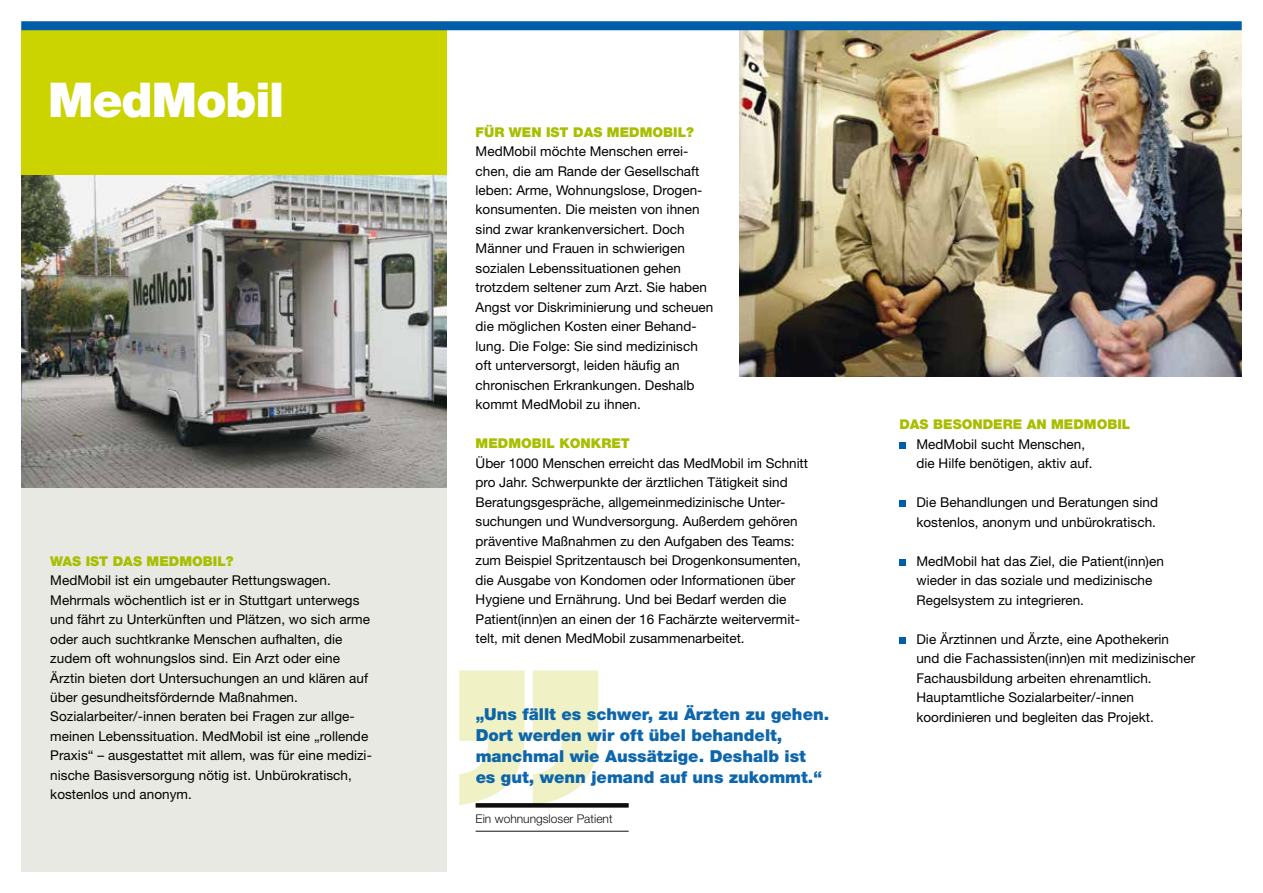
<style>
.page{position:relative;width:1263px;height:893px;background:#fff}
.page>*{position:absolute;margin:0;border:0;box-sizing:border-box;transform-origin:0 0}
.t1{font:900 48px "Helvetica Neue";color:#fff}
.t2{font:900 39px "Helvetica Neue";color:#fff}
.t3{font:900 16.5px/21px "Helvetica Neue";color:#005ea8}
.t4{font:13.5px/19.5px "Helvetica Neue";letter-spacing:.005em;color:#000}
.t5{font:900 13.5px "Helvetica Neue";color:#a8be00}
.t6{font:300 12px "Helvetica Neue";color:#000}
</style>
<div class="page">
<img style="left:740px;top:30px;width:502px;height:347px">
<div style="left:21px;top:24px;width:425px;height:848px;background:#e9e9e3"></div>
<div style="left:899px;top:442px;width:7px;height:6px;background:#005ea8"></div>
<div style="left:899px;top:501px;width:7px;height:6px;background:#005ea8"></div>
<div style="left:899px;top:559px;width:7px;height:7px;background:#005ea8"></div>
<div style="left:899px;top:637px;width:7px;height:7px;background:#005ea8"></div>
<svg style="left:533px;top:670px;width:65px;height:133px"></svg>
<svg style="left:459px;top:670px;width:66px;height:135px"></svg>
<div style="left:476px;top:803px;width:153px;height:5px;background:#0d0d0d"></div>
<hr style="left:476px;top:831px;width:153px;height:1px;background:#000">
<div style="left:21px;top:30px;width:425px;height:169px;background:#cbd300"></div>
<img style="left:21px;top:176px;width:425px;height:312px">
<div style="left:21px;top:21px;width:1221px;height:9px;background:#005ea8"></div>
<h1 class="t1" style="left:48px;top:71px;width:237px">MedMobil</h1>
<h2 class="t2" style="left:38px;top:83px;width:231px">open.med:</h2>
<p class="t5" style="left:50px;top:553px;width:185px">Was ist das MedMobil?</p>
<p class="t4" style="left:50px;top:570px;width:323px">MedMobil ist ein umgebauter Rettungswagen.<br>Mehrmals wöchentlich ist er in Stuttgart unterwegs und fährt zu Unterkünften und Plätzen, wo sich arme oder auch suchtkranke Menschen aufhalten, die zudem oft wohnungslos sind. Ein Arzt oder eine Ärztin bieten dort Untersuchungen an und klären auf über gesundheitsfördernde Maßnahmen.<br>Sozialarbeiter/-innen beraten bei Fragen zur allge&shy;meinen Lebenssituation. MedMobil ist eine „rollende Praxis“ – ausgestattet mit allem, was für eine medizi&shy;nische Basisversorgung nötig ist. Unbürokratisch, kostenlos und anonym.</p>
<p class="t5" style="left:476px;top:124px;width:220px">Für wen ist das MedMobil?</p>
<p class="t4" style="left:476px;top:141px;width:239px">MedMobil möchte Menschen errei&shy;chen, die am Rande der Gesellschaft leben: Arme, Wohnungslose, Drogen&shy;konsumenten. Die meisten von ihnen sind zwar krankenversichert. Doch Männer und Frauen in schwierigen sozialen Lebenssituationen gehen trotzdem seltener zum Arzt. Sie haben Angst vor Diskriminierung und scheuen die möglichen Kosten einer Behand&shy;lung. Die Folge: Sie sind medizinisch oft unterversorgt, leiden häufig an chronischen Erkrankungen. Deshalb kommt MedMobil zu ihnen.</p>
<p class="t5" style="left:476px;top:436px;width:156px">MedMobil konkret</p>
<p class="t4" style="left:476px;top:453px;width:334px">Über 1000 Menschen erreicht das MedMobil im Schnitt pro Jahr. Schwerpunkte der ärztlichen Tätigkeit sind Beratungsgespräche, allgemeinmedizinische Unter&shy;suchungen und Wundversorgung. Außerdem gehören präventive Maßnahmen zu den Aufgaben des Teams: zum Beispiel Spritzentausch bei Drogenkonsumenten, die Ausgabe von Kondomen oder Informationen über Hygiene und Ernährung. Und bei Bedarf werden die Patient(inn)en an einen der 16 Fachärzte weitervermit&shy;telt, mit denen MedMobil zusammenarbeitet.</p>
<p class="t3" style="left:476px;top:703px;width:355px">„Uns fällt es schwer, zu Ärzten zu gehen.<br>Dort werden wir oft übel behandelt, manchmal wie Aussätzige. Deshalb ist es gut, wenn jemand auf uns zukommt.“</p>
<p class="t6" style="left:476px;top:811px;width:138px">Ein wohnungsloser Patient</p>
<p class="t5" style="left:899px;top:416px;width:233px">Das Besondere an MedMobil</p>
<p class="t4" style="left:916px;top:434px;width:178px">MedMobil sucht Menschen, die Hilfe benötigen, aktiv auf.</p>
<p class="t4" style="left:916px;top:492px;width:243px">Die Behandlungen und Beratungen sind kostenlos, anonym und unbürokratisch.</p>
<p class="t4" style="left:916px;top:551px;width:249px">MedMobil hat das Ziel, die Patient(inn)en wieder in das soziale und medizinische<br>Regelsystem zu integrieren.</p>
<p class="t4" style="left:916px;top:629px;width:280px">Die Ärztinnen und Ärzte, eine Apothekerin und die Fachassisten(inn)en mit medizinischer Fachausbildung arbeiten ehrenamtlich.<br>Hauptamtliche Sozialarbeiter/-innen koordinieren und begleiten das Projekt.</p>
</div>
